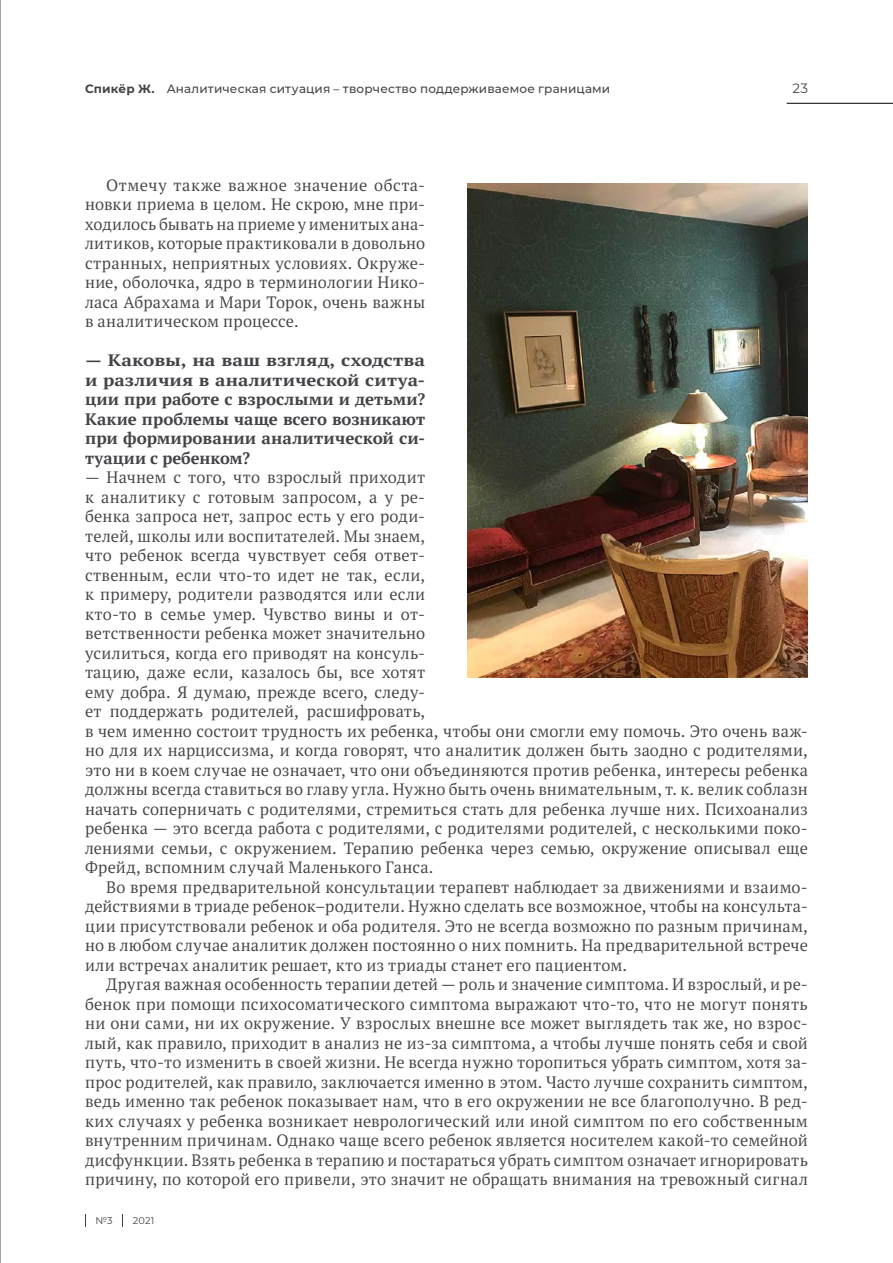
<style>
.page{position:relative;width:893px;height:1263px;background:#fff}
.page>*{position:absolute;margin:0;border:0;box-sizing:border-box;transform-origin:0 0}
.t1{font:16.5px/19.5px "PT Serif Pro";letter-spacing:.015em;color:#454347;text-align:justify}
.t2{font:700 16.5px/19.5px "PT Serif";letter-spacing:.005em;color:#454347;text-align:justify;scale:1.15 1}
.t3{font:13.5px "Montserrat";color:#454347}
.t4{font:500 12px "Montserrat";letter-spacing:.015em;color:#454347}
.t5{font:9.75px "Montserrat";color:#454347}
.s1{font-weight:700}
</style>
<div class="page">
<img style="left:468px;top:184px;width:340px;height:493px">
<hr style="left:787px;top:103px;width:106px;height:1px;background:#000">
<svg style="left:85px;top:1214px;width:1px;height:13px"></svg>
<hr style="left:0;top:0;width:1px;height:1263px;background:#454347">
<p class="t4" style="left:85px;top:81px;width:527px"><span class="s1">Спикёр Ж.</span> Аналитическая ситуация – творчество поддерживаемое границами</p>
<p class="t3" style="left:792px;top:80px;width:17px">23</p>
<p class="t1" style="left:85px;top:176px;width:342px;text-indent:21px">Отмечу также важное значение обста&shy;новки приема в целом. Не скрою, мне при&shy;ходилось бывать на приеме у именитых ана&shy;литиков, которые практиковали в довольно странных, неприятных условиях. Окруже&shy;ние, оболочка, ядро в терминологии Нико&shy;ласа Абрахама и Мари Торок, очень важны в аналитическом процессе.</p>
<p class="t2" style="left:85px;top:350px;width:297px">— Каковы, на ваш взгляд, сходства и различия в аналитической ситуа&shy;ции при работе с взрослыми и детьми?<br>Какие проблемы чаще всего возникают при формировании аналитической си&shy;туации с ребенком?</p>
<p class="t1" style="left:85px;top:469px;width:724px;text-align:left">— Начнем с того, что взрослый приходит<br>к аналитику с готовым запросом, а у ре-<br>бенка запроса нет, запрос есть у его роди-<br>телей, школы или воспитателей. Мы знаем,<br>что ребенок всегда чувствует себя ответ-<br>ственным, если что-то идет не так, если,<br>к примеру, родители разводятся или если<br>кто-то в семье умер. Чувство вины и от-<br>ветственности ребенка может значительно<br>усилиться, когда его приводят на консуль-<br>тацию, даже если, казалось бы, все хотят<br>ему добра. Я думаю, прежде всего, следу-<br>ет поддержать родителей, расшифровать,<br>в чем именно состоит трудность их ребенка, чтобы они смогли ему помочь. Это очень важ&shy;но для их нарциссизма, и когда говорят, что аналитик должен быть заодно с родителями, это ни в коем случае не означает, что они объединяются против ребенка, интересы ребенка должны всегда ставиться во главу угла. Нужно быть очень внимательным, т. к. велик соблазн начать соперничать с родителями, стремиться стать для ребенка лучше них. Психоанализ ребенка — это всегда работа с родителями, с родителями родителей, с несколькими поко&shy;лениями семьи, с окружением. Терапию ребенка через семью, окружение описывал еще Фрейд, вспомним случай Маленького Ганса.</p>
<p class="t1" style="left:85px;top:878px;width:724px;text-indent:21px">Во время предварительной консультации терапевт наблюдает за движениями и взаимо&shy;действиями в триаде ребенок–родители. Нужно сделать все возможное, чтобы на консульта&shy;ции присутствовали ребенок и оба родителя. Это не всегда возможно по разным причинам, но в любом случае аналитик должен постоянно о них помнить. На предварительной встрече или встречах аналитик решает, кто из триады станет его пациентом.</p>
<p class="t1" style="left:85px;top:976px;width:724px;text-indent:21px">Другая важная особенность терапии детей — роль и значение симптома. И взрослый, и ре&shy;бенок при помощи психосоматического симптома выражают что-то, что не могут понять ни они сами, ни их окружение. У взрослых внешне все может выглядеть так же, но взрос&shy;лый, как правило, приходит в анализ не из-за симптома, а чтобы лучше понять себя и свой путь, что-то изменить в своей жизни. Не всегда нужно торопиться убрать симптом, хотя за&shy;прос родителей, как правило, заключается именно в этом. Часто лучше сохранить симптом, ведь именно так ребенок показывает нам, что в его окружении не все благополучно. В ред&shy;ких случаях у ребенка возникает неврологический или иной симптом по его собственным внутренним причинам. Однако чаще всего ребенок является носителем какой-то семейной дисфункции. Взять ребенка в терапию и постараться убрать симптом означает игнорировать причину, по которой его привели, это значит не обращать внимания на тревожный сигнал</p>
<p class="t5" style="left:95px;top:1215px;width:19px">№3</p>
<p class="t5" style="left:133px;top:1215px;width:23px">2021</p>
</div>
